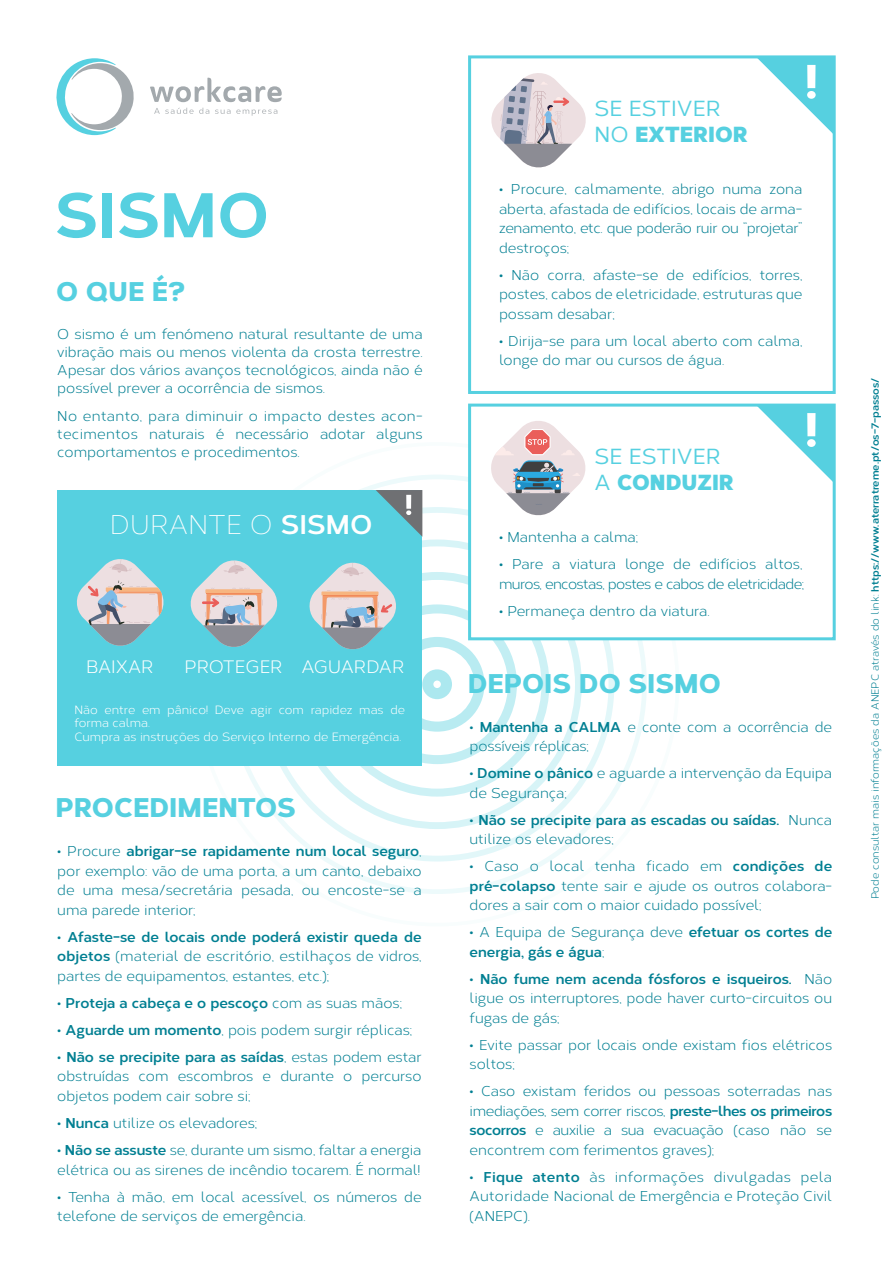
<style>
.page{position:relative;width:893px;height:1263px;background:#fff}
.page>*{position:absolute;margin:0;border:0;box-sizing:border-box;transform-origin:0 0}
.t1{font:800 62.85px "Corbert";color:#56d0e0}
.t2{font:800 27px "Corbert";color:#56d0e0}
.t3{font:300 27px "Corbert";color:#fff}
.t4{font:500 21.75px/26.2px "Corbert";color:#56d0e0}
.t5{font:18px "Corbert";color:#fff}
.t6{font:14.25px/19.5px "Corbert";color:#007f92;text-align:justify}
.t7{font:700 14.25px/19.5px "Corbert";color:#007f92}
.t8{font:14.25px/19.5px "Corbert";letter-spacing:-.04em;color:#007f92}
.t9{font:12px/13.5px "Corbert";color:#fff}
.t10{font:10.5px "Corbert";color:#007f92}
.s1{font-weight:700}
.s2{font-weight:400}
.s3{font-weight:900}
</style>
<div class="page">
<svg style="left:195px;top:475px;width:484px;height:419px"></svg>
<div style="left:57px;top:490px;width:365px;height:275px;background:#56d0e0"></div>
<svg style="left:76px;top:559px;width:88px;height:87px"></svg>
<svg style="left:190px;top:560px;width:88px;height:87px"></svg>
<svg style="left:309px;top:560px;width:208px;height:204px"></svg>
<svg style="left:376px;top:490px;width:46px;height:46px"></svg>
<div style="left:468px;top:55px;width:368px;height:339px;background:#fff;border:3px solid #56d0e0"></div>
<svg style="left:491px;top:73px;width:95px;height:95px"></svg>
<svg style="left:756px;top:57px;width:78px;height:78px"></svg>
<div style="left:468px;top:404px;width:368px;height:236px;background:#fff;border:3px solid #56d0e0"></div>
<svg style="left:491px;top:421px;width:95px;height:95px"></svg>
<svg style="left:756px;top:405px;width:78px;height:78px"></svg>
<svg style="left:56px;top:58px;width:78px;height:77px"></svg>
<svg style="left:150px;top:78px;width:132px;height:24px"></svg>
<svg style="left:154px;top:108px;width:55px;height:6px"></svg>
<svg style="left:215px;top:109px;width:62px;height:7px"></svg>
<h1 class="t1" style="left:55px;top:165px;width:216px">SISMO</h1>
<h2 class="t2" style="left:56px;top:269px;width:131px">O QUE É?</h2>
<p class="t6" style="left:57px;top:324px;width:367px;line-height:18px">O sismo é um fenómeno natural resultante de uma vibração mais ou menos violenta da crosta terrestre.<br>Apesar dos vários avanços tecnológicos, ainda não é possível prever a ocorrência de sismos.</p>
<p class="t6" style="left:57px;top:407px;width:367px;line-height:18px">No entanto, para diminuir o impacto destes acon&shy;tecimentos naturais é necessário adotar alguns comportamentos e procedimentos.</p>
<h2 class="t3" style="left:110px;top:506px;width:264px">DURANTE O <span class="s1">SISMO</span></h2>
<p class="t5" style="left:86px;top:654px;width:69px">BAIXAR</p>
<p class="t5" style="left:184px;top:654px;width:222px">PROTEGER AGUARDAR</p>
<p class="t9" style="left:74px;top:702px;width:332px">Não entre em pânico! Deve agir com rapidez mas de forma calma.<br>Cumpra as instruções do Serviço Interno de Emergência.</p>
<h2 class="t2" style="left:55px;top:786px;width:242px">PROCEDIMENTOS</h2>
<p class="t6" style="left:57px;top:841px;width:366px">• Procure <span class="s1">abrigar-se rapidamente num local seguro</span>, por exemplo: vão de uma porta, a um canto, debaixo de uma mesa/secretária pesada, ou encoste-se a uma parede interior;</p>
<p class="t6" style="left:57px;top:926px;width:366px">• <span class="s1">Afaste-se de locais onde poderá existir queda de objetos</span> (material de escritório, estilhaços de vidros, partes de equipamentos, estantes, etc.);</p>
<p class="t7" style="left:57px;top:992px;width:346px"><span class="s2">•</span> Proteja a cabeça e o pescoço <span class="s2">com as suas mãos;</span></p>
<p class="t6" style="left:57px;top:1019px;width:356px">• <span class="s1">Aguarde um momento</span>, pois podem surgir réplicas;</p>
<p class="t6" style="left:57px;top:1046px;width:366px">• <span class="s1">Não se precipite para as saídas</span>, estas podem estar obstruídas com escombros e durante o percurso objetos podem cair sobre si;</p>
<p class="t6" style="left:57px;top:1112px;width:201px">• <span class="s1">Nunca</span> utilize os elevadores;</p>
<p class="t6" style="left:57px;top:1139px;width:366px">• <span class="s1">Não se assuste</span> se, durante um sismo, faltar a energia elétrica ou as sirenes de incêndio tocarem. É normal!</p>
<p class="t6" style="left:57px;top:1186px;width:366px">• Tenha à mão, em local acessível, os números de telefone de serviços de emergência.</p>
<h3 class="t4" style="left:595px;top:94px;width:155px">SE ESTIVER<br>NO <span class="s3">EXTERIOR</span></h3>
<p class="t6" style="left:499px;top:179px;width:305px">• Procure, calmamente, abrigo numa zona aberta, afastada de edifícios, locais de arma&shy;zenamento, etc. que poderão ruir ou “projetar” destroços;</p>
<p class="t6" style="left:499px;top:264px;width:305px">• Não corra, afaste-se de edifícios, torres, postes, cabos de eletricidade, estruturas que possam desabar;</p>
<p class="t6" style="left:499px;top:330px;width:305px">• Dirija-se para um local aberto com calma, longe do mar ou cursos de água.</p>
<h3 class="t4" style="left:595px;top:442px;width:141px">SE ESTIVER<br>A <span class="s3">CONDUZIR</span></h3>
<p class="t6" style="left:499px;top:527px;width:141px">• Mantenha a calma;</p>
<p class="t8" style="left:499px;top:554px;width:306px">• Pare a viatura longe de edifícios altos, muros, encostas, postes e cabos de eletricidade;</p>
<p class="t6" style="left:499px;top:600px;width:212px">• Permaneça dentro da viatura.</p>
<h2 class="t2" style="left:468px;top:661px;width:255px">DEPOIS DO SISMO</h2>
<p class="t6" style="left:470px;top:716px;width:364px">• <span class="s1">Mantenha a CALMA</span> e conte com a ocorrência de possíveis réplicas;</p>
<p class="t6" style="left:470px;top:763px;width:364px">• <span class="s1">Domine o pânico</span> e aguarde a intervenção da Equipa de Segurança;</p>
<p class="t7" style="left:470px;top:809px;width:364px"><span class="s2">•</span> Não se precipite para as escadas ou saídas. <span class="s2">Nunca utilize os elevadores;</span></p>
<p class="t6" style="left:470px;top:856px;width:364px">• Caso o local tenha ficado em <span class="s1">condições de pré-colapso</span> tente sair e ajude os outros colabora&shy;dores a sair com o maior cuidado possível;</p>
<p class="t7" style="left:470px;top:922px;width:364px"><span class="s2">• A Equipa de Segurança deve</span> efetuar os cortes de energia, gás e água<span class="s2">;</span></p>
<p class="t6" style="left:470px;top:968px;width:364px">• <span class="s1">Não fume nem acenda fósforos e isqueiros.</span> Não ligue os interruptores, pode haver curto-circuitos ou fugas de gás;</p>
<p class="t6" style="left:470px;top:1034px;width:364px">• Evite passar por locais onde existam fios elétricos soltos;</p>
<p class="t6" style="left:470px;top:1081px;width:364px">• Caso existam feridos ou pessoas soterradas nas imediações, sem correr riscos, <span class="s1">preste-lhes os primeiros socorros</span> e auxilie a sua evacuação (caso não se encontrem com ferimentos graves);</p>
<p class="t6" style="left:470px;top:1166px;width:364px">• <span class="s1">Fique atento</span> às informações divulgadas pela Autoridade Nacional de Emergência e Proteção Civil (ANEPC).</p>
<p class="t10" style="left:868px;top:899px;width:523px;rotate:-90deg">Pode consultar mais informações da ANEPC através do link: <span class="s1">https://www.aterratreme.pt/os-7-passos/</span></p>
</div>
